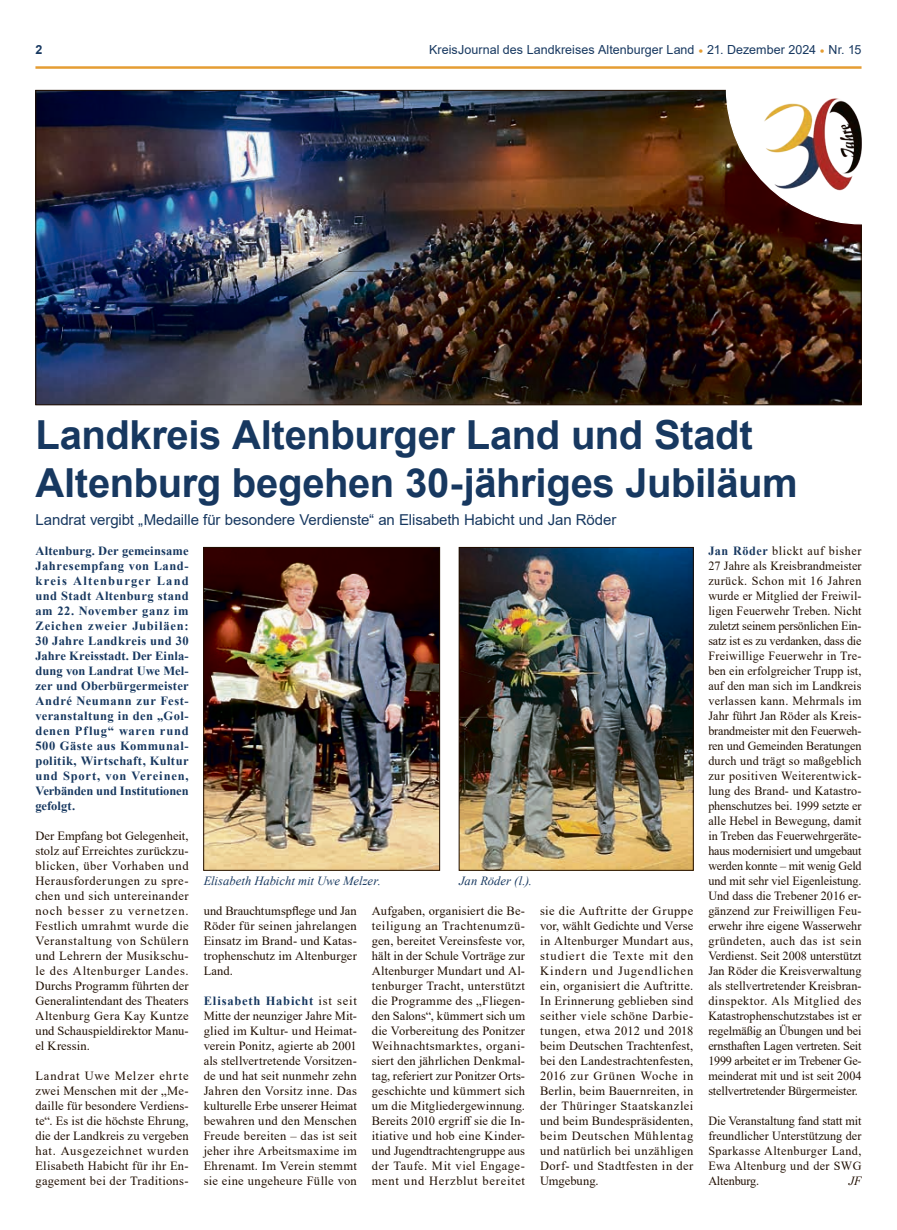
<style>
.page{position:relative;width:897px;height:1230px;background:#fff}
.page>*{position:absolute;margin:0;border:0;box-sizing:border-box;transform-origin:0 0}
.t1{font:700 40px/48px "Arial";letter-spacing:-.01em;color:#173860}
.t2{font:15px "Arial";letter-spacing:-.005em;color:#173860}
.t3{font:12.5px/15px "Times New Roman";letter-spacing:.02em;color:#200e00;text-align:justify}
.t4{font:700 12.5px/15px "Times New Roman";color:#173860;text-align:justify}
.t5{font:12.5px "Arial";letter-spacing:.005em;color:#173860}
.t6{font:italic 12.5px "Times New Roman";letter-spacing:.005em;color:#173860}
.t7{font:italic 12.5px "Times New Roman";color:#200e00}
.t8{font:700 12.5px "Arial";color:#173860}
.s1{font-size:13.75px;color:#e59d33}
.s2{font-weight:700;color:#173860}
</style>
<div class="page">
<hr style="left:35px;top:66px;width:826px;height:3px;background:#e59d33">
<img style="left:37px;top:92px;width:822px;height:311px">
<img style="left:205px;top:549px;width:233px;height:319px">
<div style="left:203px;top:547px;width:237px;height:323px;border:1px solid #200e00"></div>
<img style="left:461px;top:549px;width:230px;height:319px">
<div style="left:459px;top:547px;width:234px;height:323px;border:1px solid #200e00"></div>
<svg style="left:725px;top:89px;width:136px;height:136px"></svg>
<img style="left:757px;top:89px;width:104px;height:110px">
<p class="t8" style="left:35px;top:41px;width:8px">2</p>
<p class="t5" style="left:429px;top:41px;width:434px">KreisJournal des Landkreises Altenburger Land <span class="s1">•</span> 21. Dezember 2024 <span class="s1">•</span> Nr. 15</p>
<h1 class="t1" style="left:35px;top:412px;width:763px">Landkreis Altenburger Land und Stadt<br>Altenburg begehen 30-jähriges Jubiläum</h1>
<p class="t2" style="left:35px;top:509px;width:582px">Landrat vergibt „Medaille für besondere Verdienste“ an Elisabeth Habicht und Jan Röder</p>
<p class="t4" style="left:35px;top:543px;width:155px">Altenburg. Der gemeinsame Jahresempfang von Land&shy;kreis Altenburger Land und Stadt Altenburg stand am 22. November ganz im Zeichen zweier Jubiläen:<br>30 Jahre Landkreis und 30<br>Jahre Kreisstadt. Der Einla&shy;dung von Landrat Uwe Mel&shy;zer und Oberbürgermeister André Neumann zur Fest&shy;veranstaltung in den „Gol&shy;denen Pflug“ waren rund 500 Gäste aus Kommunal&shy;politik, Wirtschaft, Kultur und Sport, von Vereinen, Verbänden und Institutionen gefolgt.</p>
<p class="t3" style="left:35px;top:828px;width:155px">Der Empfang bot Gelegenheit, stolz auf Erreichtes zurückzu&shy;blicken, über Vorhaben und Herausforderungen zu spre&shy;chen und sich untereinander noch besser zu vernetzen.<br>Festlich umrahmt wurde die Veranstaltung von Schülern und Lehrern der Musikschu&shy;le des Altenburger Landes.<br>Durchs Programm führten der Generalintendant des Theaters Altenburg Gera Kay Kuntze und Schauspieldirektor Manu&shy;el Kressin.</p>
<p class="t3" style="left:35px;top:1068px;width:155px">Landrat Uwe Melzer ehrte zwei Menschen mit der „Me&shy;daille für besondere Verdiens&shy;te“. Es ist die höchste Ehrung, die der Landkreis zu vergeben hat. Ausgezeichnet wurden Elisabeth Habicht für ihr En&shy;gagement bei der Traditions-</p>
<p class="t3" style="left:708px;top:543px;width:155px"><span class="s2">Jan Röder</span> blickt auf bisher 27 Jahre als Kreisbrandmeister zurück. Schon mit 16 Jahren wurde er Mitglied der Freiwil&shy;ligen Feuerwehr Treben. Nicht zuletzt seinem persönlichen Ein&shy;satz ist es zu verdanken, dass die Freiwillige Feuerwehr in Tre&shy;ben ein erfolgreicher Trupp ist, auf den man sich im Landkreis verlassen kann. Mehrmals im Jahr führt Jan Röder als Kreis&shy;brandmeister mit den Feuerweh&shy;ren und Gemeinden Beratungen durch und trägt so maßgeblich zur positiven Weiterentwick&shy;lung des Brand- und Katastro&shy;phenschutzes bei. 1999 setzte er alle Hebel in Bewegung, damit in Treben das Feuerwehrgeräte&shy;haus modernisiert und umgebaut werden konnte – mit wenig Geld und mit sehr viel Eigenleistung.<br>Und dass die Trebener 2016 er&shy;gänzend zur Freiwilligen Feu&shy;erwehr ihre eigene Wasserwehr gründeten, auch das ist sein Verdienst. Seit 2008 unterstützt Jan Röder die Kreisverwaltung als stellvertretender Kreisbran&shy;dinspektor. Als Mitglied des Katastrophenschutzstabes ist er regelmäßig an Übungen und bei ernsthaften Lagen vertreten. Seit 1999 arbeitet er im Trebener Ge&shy;meinderat mit und ist seit 2004 stellvertretender Bürgermeister.</p>
<p class="t3" style="left:708px;top:1113px;width:155px">Die Veranstaltung fand statt mit freundlicher Unterstützung der Sparkasse Altenburger Land, Ewa Altenburg und der SWG Altenburg.</p>
<p class="t6" style="left:204px;top:872px;width:179px">Elisabeth Habicht mit Uwe Melzer.</p>
<p class="t6" style="left:459px;top:872px;width:74px">Jan Röder (l.).</p>
<p class="t3" style="left:204px;top:903px;width:155px">und Brauchtumspflege und Jan Röder für seinen jahrelangen Einsatz im Brand- und Katas&shy;trophenschutz im Altenburger Land.</p>
<p class="t3" style="left:204px;top:993px;width:155px"><span class="s2">Elisabeth Habicht</span> ist seit Mitte der neunziger Jahre Mit&shy;glied im Kultur- und Heimat&shy;verein Ponitz, agierte ab 2001 als stellvertretende Vorsitzen&shy;de und hat seit nunmehr zehn Jahren den Vorsitz inne. Das kulturelle Erbe unserer Heimat bewahren und den Menschen Freude bereiten – das ist seit jeher ihre Arbeitsmaxime im Ehrenamt. Im Verein stemmt sie eine ungeheure Fülle von</p>
<p class="t3" style="left:372px;top:903px;width:155px">Aufgaben, organisiert die Be&shy;teiligung an Trachtenumzü&shy;gen, bereitet Vereinsfeste vor, hält in der Schule Vorträge zur Altenburger Mundart und Al&shy;tenburger Tracht, unterstützt die Programme des „Fliegen&shy;den Salons“, kümmert sich um die Vorbereitung des Ponitzer Weihnachtsmarktes, organi&shy;siert den jährlichen Denkmal&shy;tag, referiert zur Ponitzer Orts&shy;geschichte und kümmert sich um die Mitgliedergewinnung.<br>Bereits 2010 ergriff sie die In&shy;itiative und hob eine Kinder&shy;und Jugendtrachtengruppe aus der Taufe. Mit viel Engage&shy;ment und Herzblut bereitet</p>
<p class="t3" style="left:540px;top:903px;width:155px">sie die Auftritte der Gruppe vor, wählt Gedichte und Verse in Altenburger Mundart aus, studiert die Texte mit den Kindern und Jugendlichen ein, organisiert die Auftritte.<br>In Erinnerung geblieben sind seither viele schöne Darbie&shy;tungen, etwa 2012 und 2018 beim Deutschen Trachtenfest, bei den Landestrachtenfesten, 2016 zur Grünen Woche in Berlin, beim Bauernreiten, in der Thüringer Staatskanzlei und beim Bundespräsidenten, beim Deutschen Mühlentag und natürlich bei unzähligen Dorf- und Stadtfesten in der Umgebung.</p>
<p class="t7" style="left:848px;top:1172px;width:14px">JF</p>
</div>
